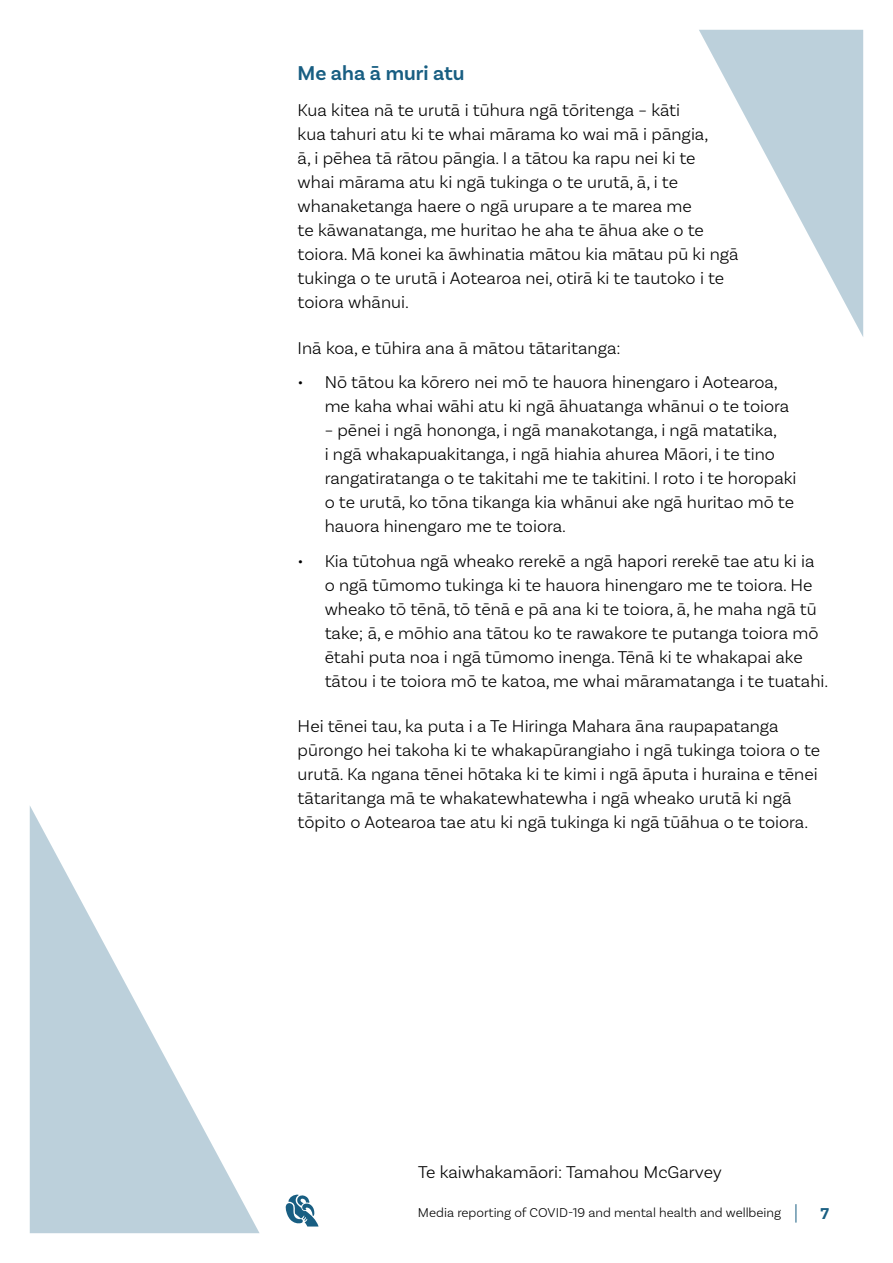
<style>
.page{position:relative;width:893px;height:1263px;background:#fff}
.page>*{position:absolute;margin:0;border:0;box-sizing:border-box;transform-origin:0 0}
.Subhead_1_Blue{font:600 21px "Basic Sans";color:#185e82}
.Body_Copy{font:300 18px/24px "Basic Sans";color:#000}
.Body_Before_Bullet{font:300 18px "Basic Sans";color:#000}
.Body_small_10pt{font:300 18px "Basic Sans";color:#000}
.t1{font:700 16.5px "Basic Sans";color:#185e82}
.t2{font:300 13.5px "Basic Sans";color:#000}
</style>
<div class="page">
<svg style="left:285px;top:1194px;width:34px;height:32px"></svg>
<svg style="left:796px;top:1204px;width:1px;height:18px"></svg>
<svg style="left:30px;top:806px;width:230px;height:427px"></svg>
<svg style="left:699px;top:30px;width:164px;height:307px"></svg>
<p class="Subhead_1_Blue" style="left:298px;top:60px;width:168px">Me aha ā muri atu</p>
<p class="Body_Copy" style="left:298px;top:98px;width:442px">Kua kitea nā te urutā i tūhura ngā tōritenga – kāti<br>kua tahuri atu ki te whai mārama ko wai mā i pāngia,<br>ā, i pēhea tā rātou pāngia. I a tātou ka rapu nei ki te<br>whai mārama atu ki ngā tukinga o te urutā, ā, i te whanaketanga haere o ngā urupare a te marea me<br>te kāwanatanga, me huritao he aha te āhua ake o te toiora. Mā konei ka āwhinatia mātou kia mātau pū ki ngā tukinga o te urutā i Aotearoa nei, otirā ki te tautoko i te toiora whānui.</p>
<p class="Body_Before_Bullet" style="left:298px;top:337px;width:324px">Inā koa, e tūhira ana ā mātou tātaritanga:</p>
<p class="Body_Copy" style="left:325px;top:370px;width:466px;text-indent:-27px">• Nō tātou ka kōrero nei mō te hauora hinengaro i Aotearoa, me kaha whai wāhi atu ki ngā āhuatanga whānui o te toiora</p>
<p class="Body_Copy" style="left:325px;top:418px;width:473px">– pēnei i ngā hononga, i ngā manakotanga, i ngā matatika,<br>i ngā whakapuakitanga, i ngā hiahia ahurea Māori, i te tino rangatiratanga o te takitahi me te takitini. I roto i te horopaki o te urutā, ko tōna tikanga kia whānui ake ngā huritao mō te hauora hinengaro me te toiora.</p>
<p class="Body_Copy" style="left:325px;top:549px;width:505px;text-indent:-27px">• Kia tūtohua ngā wheako rerekē a ngā hapori rerekē tae atu ki ia o ngā tūmomo tukinga ki te hauora hinengaro me te toiora. He wheako tō tēnā, tō tēnā e pā ana ki te toiora, ā, he maha ngā tū take; ā, e mōhio ana tātou ko te rawakore te putanga toiora mō ētahi puta noa i ngā tūmomo inenga. Tēnā ki te whakapai ake tātou i te toiora mō te katoa, me whai māramatanga i te tuatahi.</p>
<p class="Body_Copy" style="left:298px;top:714px;width:524px">Hei tēnei tau, ka puta i a Te Hiringa Mahara āna raupapatanga pūrongo hei takoha ki te whakapūrangiaho i ngā tukinga toiora o te urutā. Ka ngana tēnei hōtaka ki te kimi i ngā āputa i huraina e tēnei tātaritanga mā te whakatewhatewha i ngā wheako urutā ki ngā tōpito o Aotearoa tae atu ki ngā tukinga ki ngā tūāhua o te toiora.</p>
<p class="Body_small_10pt" style="left:418px;top:1162px;width:305px">Te kaiwhakamāori: Tamahou McGarvey</p>
<p class="t2" style="left:418px;top:1204px;width:365px">Media reporting of COVID-19 and mental health and wellbeing</p>
<p class="t1" style="left:820px;top:1203px;width:10px">7</p>
</div>
